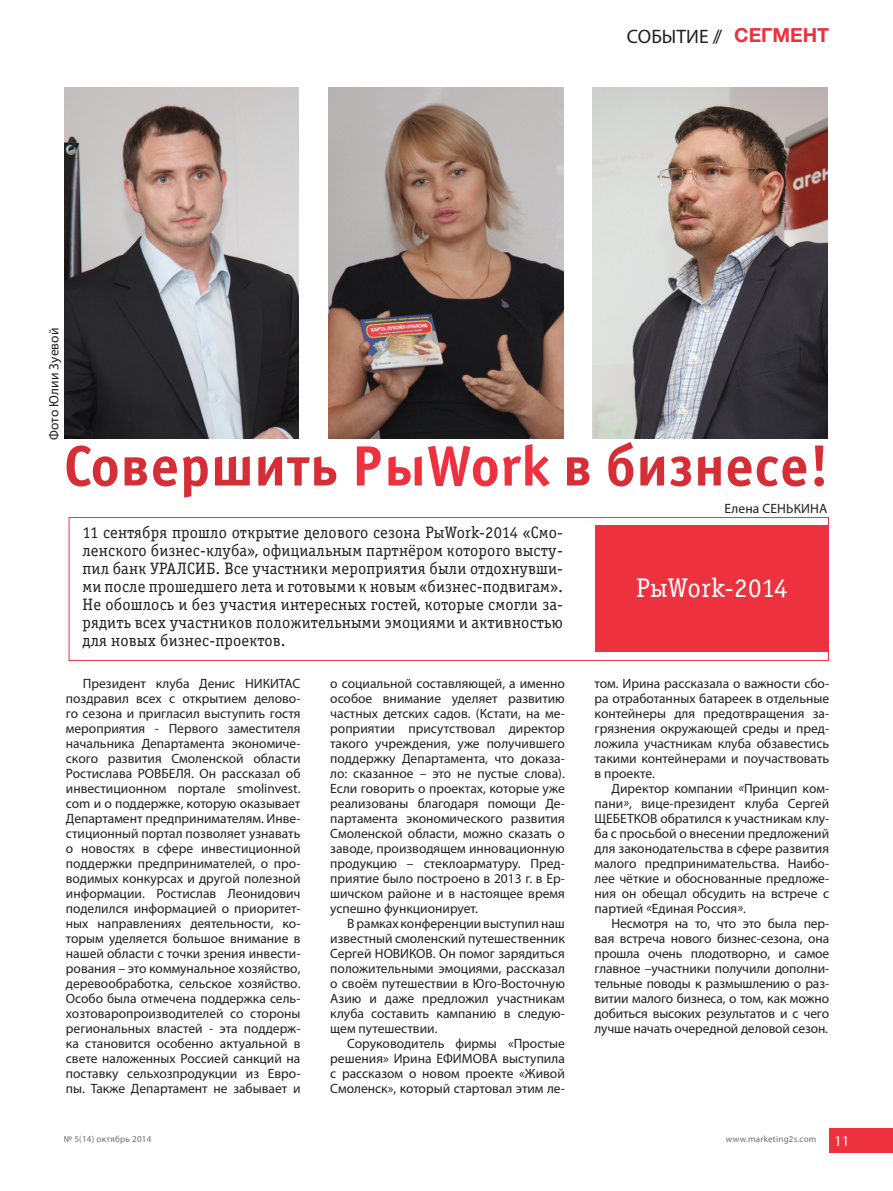
<style>
.page{position:relative;width:893px;height:1191px;background:#fff}
.page>*{position:absolute;margin:0;border:0;box-sizing:border-box;transform-origin:0 0}
.t1{font:57px "Officina Sans Bold C";letter-spacing:.01em;color:#d62e36}
.t2{font:27px "Officina Serif Book C";letter-spacing:.01em;color:#fff}
.t3{font:19.5px "Myriad Pro";color:#231f20}
.t4{font:700 19.5px "Helvetica Neue Cyr";color:#ee313e}
.t5{font:16.5px/18px "Officina Serif Book C";letter-spacing:.01em;color:#231f20;text-align:justify}
.t6{font:13.5px/15px "Myriad Pro";color:#231f20;text-align:justify}
.t7{font:9px "Myriad Pro";letter-spacing:.025em;color:#6c6d70}
.s1{color:#ee313e}
.s2{font-style:italic}
.s3{font-size:15px;color:#fff}
</style>
<div class="page">
<img style="left:593px;top:88px;width:234px;height:350px">
<img style="left:328px;top:88px;width:235px;height:350px">
<img style="left:64px;top:88px;width:235px;height:350px">
<div style="left:595px;top:524px;width:233px;height:127px;background:#ee313e"></div>
<div style="left:69px;top:517px;width:760px;height:143px;border:1px solid #ee313e"></div>
<div style="left:829px;top:1128px;width:64px;height:25px;background:#ee313e"></div>
<p class="t6" style="left:47px;top:440px;width:114px;rotate:-90deg">Фото Юлии Зуевой</p>
<h3 class="t3" style="left:627px;top:25px;width:97px">СОБЫТИЕ //</h3>
<h3 class="t4" style="left:734px;top:25px;width:96px">СЕГМЕНТ</h3>
<h1 class="t1" style="left:64px;top:434px;width:767px">Совершить <span class="s1">РыWork</span> в бизнесе!</h1>
<p class="t5" style="left:82px;top:523px;width:482px">11 сентября прошло открытие делового сезона РыWork-2014 «Смо&shy;ленского бизнес-клуба», официальным партнёром которого высту&shy;пил банк УРАЛСИБ. Все участники мероприятия были отдохнувши&shy;ми после прошедшего лета и готовыми к новым «бизнес-подвигам».<br>Не обошлось и без участия интересных гостей, которые смогли за&shy;рядить всех участников положительными эмоциями и активностью для новых бизнес-проектов.</p>
<p class="t6" style="left:66px;top:676px;width:236px;text-indent:17px">Президент клуба Денис НИКИТАС поздравил всех с открытием делово&shy;го сезона и пригласил выступить гостя мероприятия - Первого заместителя начальника Департамента экономиче&shy;ского развития Смоленской области Ростислава РОВБЕЛЯ. Он рассказал об инвестиционном портале smolinvest. com и о поддержке, которую оказывает Департамент предпринимателям. Инве&shy;стиционный портал позволяет узнавать о новостях в сфере инвестиционной поддержки предпринимателей, о про&shy;водимых конкурсах и другой полезной информации. Ростислав Леонидович поделился информацией о приоритет&shy;ных направлениях деятельности, ко&shy;торым уделяется большое внимание в нашей области с точки зрения инвести&shy;рования – это коммунальное хозяйство, деревообработка, сельское хозяйство.<br>Особо была отмечена поддержка сель&shy;хозтоваропроизводителей со стороны региональных властей - эта поддерж&shy;ка становится особенно актуальной в свете наложенных Россией санкций на поставку сельхозпродукции из Евро&shy;пы. Также Департамент не забывает и</p>
<p class="t6" style="left:330px;top:676px;width:236px">о социальной составляющей, а именно особое внимание уделяет развитию частных детских садов. (Кстати, на ме&shy;роприятии присутствовал директор такого учреждения, уже получившего поддержку Департамента, что доказа&shy;ло: сказанное – это не пустые слова).<br>Если говорить о проектах, которые уже реализованы благодаря помощи Де&shy;партамента экономического развития Смоленской области, можно сказать о заводе, производящем инновационную продукцию – стеклоарматуру. Пред&shy;приятие было построено в 2013 г. в Ер&shy;шичском районе и в настоящее время успешно функционирует.</p>
<p class="t6" style="left:724px;top:501px;width:104px">Елена СЕНЬКИНА</p>
<h2 class="t2" style="left:636px;top:573px;width:153px">РыWork-2014</h2>
<p class="t6" style="left:595px;top:676px;width:236px">том. Ирина рассказала о важности сбо&shy;ра отработанных батареек в отдельные контейнеры для предотвращения за&shy;грязнения окружающей среды и пред&shy;ложила участникам клуба обзавестись такими контейнерами и поучаствовать в проекте.</p>
<p class="t6" style="left:595px;top:781px;width:236px;text-indent:17px">Директор компании <span class="s2">«</span>Принцип ком&shy;пани<span class="s2">»</span>, вице-президент клуба Сергей ЩЕБЕТКОВ обратился к участникам клу&shy;ба с просьбой о внесении предложений для законодательства в сфере развития малого предпринимательства. Наибо&shy;лее чёткие и обоснованные предложе&shy;ния он обещал обсудить на встрече с партией <span class="s2">«</span>Единая Россия<span class="s2">»</span>.</p>
<p class="t6" style="left:595px;top:916px;width:236px;text-indent:17px">Несмотря на то, что это была пер&shy;вая встреча нового бизнес-сезона, она прошла очень плодотворно, и самое главное –участники получили дополни&shy;тельные поводы к размышлению о раз&shy;витии малого бизнеса, о том, как можно добиться высоких результатов и с чего лучше начать очередной деловой сезон.</p>
<p class="t6" style="left:330px;top:916px;width:236px;text-indent:17px">В рамках конференции выступил наш известный смоленский путешественник Сергей НОВИКОВ. Он помог зарядиться положительными эмоциями, рассказал о своём путешествии в Юго-Восточную Азию и даже предложил участникам клуба составить кампанию в следую&shy;щем путешествии.</p>
<p class="t6" style="left:330px;top:1036px;width:236px;text-indent:17px">Соруководитель фирмы «Простые решения» Ирина ЕФИМОВА выступила с рассказом о новом проекте «Живой Смоленск», который стартовал этим ле-</p>
<p class="t7" style="left:64px;top:1133px;width:89px">№ 5(14) октябрь 2014</p>
<p class="t7" style="left:726px;top:1133px;width:125px">www.marketing2s.com <span class="s3">11</span></p>
</div>
